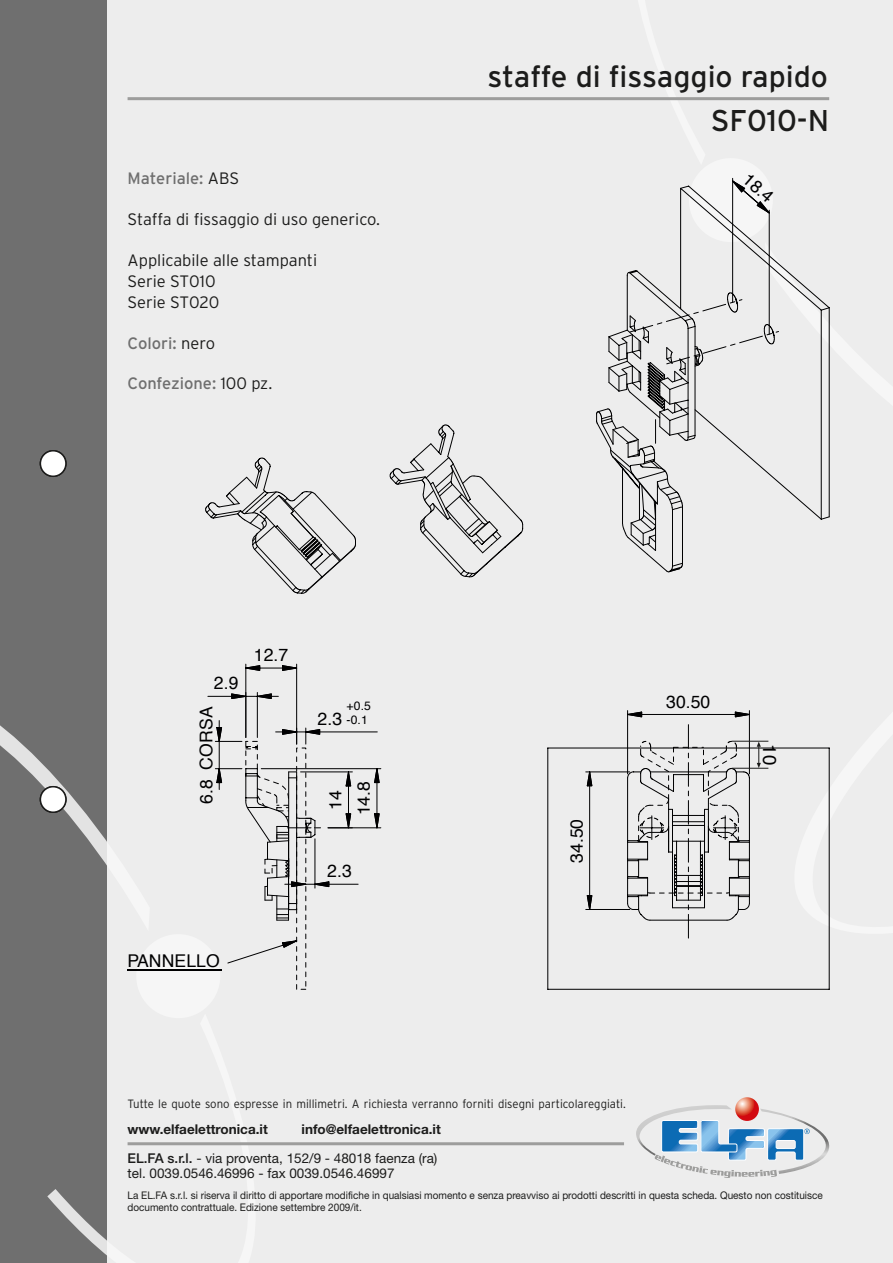
<style>
.page{position:relative;width:893px;height:1263px;background:#ededed}
.page>*{position:absolute;margin:0;border:0;box-sizing:border-box;transform-origin:0 0}
.t1{font:30px "Interstate";color:#1c1c1b}
.t2{font:18.75px "Helvetica";color:#000001}
.t3{font:17.55px/28.5px "Helvetica";color:#000001;text-align:center}
.t4{font:300 16.5px/21px "Interstate";color:#1c1c1b}
.t5{font:16.5px "Interstate";color:#6f6f6f}
.t6{font:13.5px/15px "Helvetica Neue";color:#1c1c1b}
.t7{font:700 13.5px "Helvetica Neue";color:#1c1c1b}
.t8{font:12.15px/14px "Helvetica";color:#000001}
.t9{font:300 12px "Interstate";color:#1c1c1b;scale:.95 1}
.t10{font:10.5px/12px "Helvetica Neue";color:#1c1c1b;scale:.95 1}
.s1{font-weight:300;color:#1c1c1b}
.s2{font-weight:500}
</style>
<div class="page">
<svg style="left:767px;top:740px;width:63px;height:198px"></svg>
<div style="left:0;top:0;width:106px;height:1263px;background:#6f6f6f"></div>
<hr style="left:128px;top:1142px;width:496px;height:3px;background:#9d9d9c">
<hr style="left:128px;top:97px;width:701px;height:3px;background:#9d9d9c">
<div style="left:40px;top:451px;width:26px;height:25px;background:#fff;border-radius:50%"></div>
<div style="left:40px;top:450px;width:27px;height:27px;border:2px solid #1c1c1b;border-radius:50%"></div>
<svg style="left:547px;top:748px;width:282px;height:241px"></svg>
<svg style="left:585px;top:710px;width:166px;height:228px"></svg>
<svg style="left:757px;top:742px;width:4px;height:26px"></svg>
<hr style="left:732px;top:741px;width:36px;height:1px;background:#1c1c1b">
<hr style="left:732px;top:768px;width:36px;height:1px;background:#1c1c1b">
<svg style="left:0;top:662px;width:381px;height:601px"></svg>
<svg style="left:596px;top:97px;width:234px;height:475px"></svg>
<svg style="left:205px;top:424px;width:318px;height:170px"></svg>
<svg style="left:735px;top:1097px;width:24px;height:24px"></svg>
<svg style="left:636px;top:1105px;width:194px;height:73px"></svg>
<h1 class="t1" style="left:487px;top:59px;width:342px">staffe di fissaggio rapido</h1>
<h3 class="t5" style="left:128px;top:169px;width:113px">Materiale: <span class="s1">ABS</span></h3>
<h3 class="t4" style="left:128px;top:208px;width:254px">Staffa di fissaggio di uso generico.</h3>
<h3 class="t4" style="left:128px;top:249px;width:191px">Applicabile alle stampanti<br>Serie ST010<br>Serie ST020</h3>
<h3 class="t5" style="left:128px;top:333px;width:89px">Colori: <span class="s1">nero</span></h3>
<h3 class="t5" style="left:128px;top:374px;width:146px">Confezione: <span class="s1">100 pz.</span></h3>
<h1 class="t1" style="left:711px;top:103px;width:120px">SF010-N</h1>
<h3 class="t3" style="left:754px;top:166px;width:36px;rotate:41deg">18.4</h3>
<h3 class="t3" style="left:214px;top:669px;width:26px">2.9</h3>
<h3 class="t3" style="left:193px;top:804px;width:99px;rotate:-90deg">6.8 CORSA</h3>
<h3 class="t3" style="left:254px;top:641px;width:36px">12.7</h3>
<h3 class="t3" style="left:318px;top:705px;width:26px">2.3</h3>
<p class="t8" style="left:347px;top:699px;width:26px">+0.5 -0.1</p>
<h3 class="t3" style="left:322px;top:815px;width:36px;rotate:-90deg">14<br>14.8</h3>
<h3 class="t3" style="left:327px;top:857px;width:26px">2.3</h3>
<h3 class="t3" style="left:128px;top:947px;width:94px">PANNELLO</h3>
<h3 class="t3" style="left:563px;top:863px;width:46px;rotate:-90deg">34.50</h3>
<h3 class="t3" style="left:666px;top:688px;width:46px">30.50</h3>
<p class="t9" style="left:128px;top:1097px;width:526px">Tutte le quote sono espresse in millimetri. A richiesta verranno forniti disegni particolareggiati.</p>
<p class="t7" style="left:128px;top:1121px;width:142px">www.elfaelettronica.it</p>
<p class="t7" style="left:302px;top:1121px;width:141px">info@elfaelettronica.it</p>
<p class="t6" style="left:128px;top:1150px;width:311px"><span class="s2">EL.FA s.r.l.</span> - via proventa, 152/9 - 48018 faenza (ra) tel. 0039.0546.46996 - fax 0039.0546.46997</p>
<h2 class="t2" style="left:784px;top:744px;width:22px;rotate:90deg">10</h2>
<p class="t10" style="left:128px;top:1189px;width:733px">La EL.FA s.r.l. si riserva il diritto di apportare modifiche in qualsiasi momento e senza preavviso ai prodotti descritti in questa scheda. Questo non costituisce documento contrattuale. Edizione settembre 2009/it.</p>
</div>
